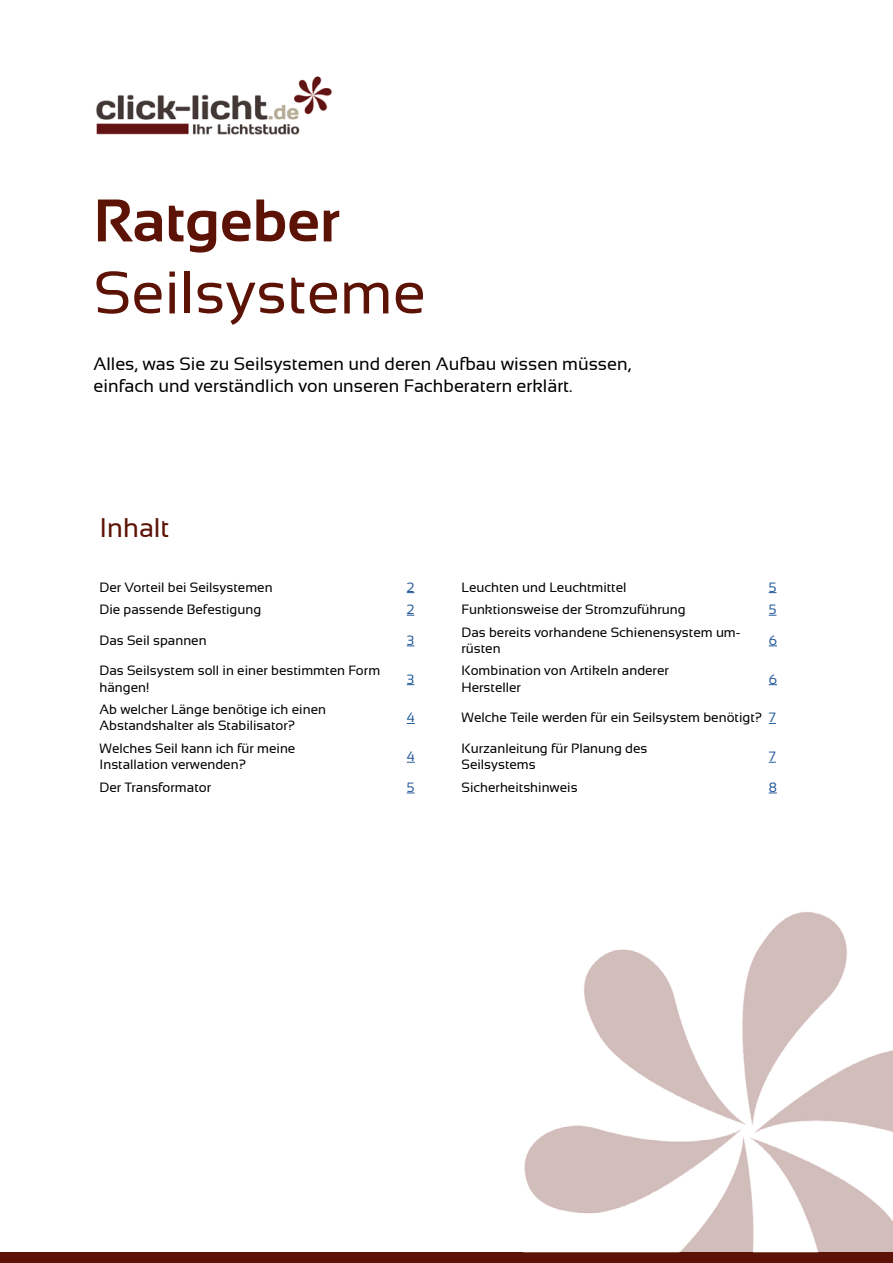
<style>
.page{position:relative;width:893px;height:1263px;background:#fff}
.page>*{position:absolute;margin:0;border:0;box-sizing:border-box;transform-origin:0 0}
.Untertitel{font:60px "Sansation";color:#5d1206}
.Titel{font:700 60px "Sansation";color:#5d1206}
.t1{font:27px "Sansation";color:#5d1206}
.Titelblatt_Erklärsat{font:18px/22.5px "Sansation";color:#000}
.t2{font:13.5px/16.2px "Sansation";color:#000}
.t3{font:13.5px "Sansation";color:#275b9b}
</style>
<div class="page">
<img style="left:96px;top:76px;width:236px;height:59px">
<div style="left:0;top:1252px;width:893px;height:11px;background:#5d1206"></div>
<img style="left:524px;top:912px;width:369px;height:340px">
<p class="Titel" style="left:94px;top:187px;width:248px">Ratgeber</p>
<p class="Untertitel" style="left:94px;top:259px;width:334px">Seilsysteme</p>
<p class="Titelblatt_Erklärsat" style="left:94px;top:352px;width:539px">Alles, was Sie zu Seilsystemen und deren Aufbau wissen müssen, einfach und verständlich von unseren Fachberatern erklärt.</p>
<p class="t1" style="left:100px;top:513px;width:72px">Inhalt</p>
<p class="t2" style="left:100px;top:579px;width:175px">Der Vorteil bei Seilsystemen</p>
<p class="t3" style="left:407px;top:579px;width:9px">2</p>
<p class="t2" style="left:461px;top:579px;width:167px">Leuchten und Leuchtmittel</p>
<p class="t3" style="left:769px;top:579px;width:9px">5</p>
<p class="t2" style="left:100px;top:601px;width:163px">Die passende Befestigung</p>
<p class="t3" style="left:407px;top:602px;width:9px">2</p>
<p class="t2" style="left:461px;top:601px;width:226px">Funktionsweise der Stromzuführung</p>
<p class="t3" style="left:769px;top:602px;width:9px">5</p>
<p class="t2" style="left:100px;top:632px;width:109px">Das Seil spannen</p>
<p class="t3" style="left:407px;top:633px;width:9px">3</p>
<p class="t2" style="left:461px;top:624px;width:280px">Das bereits vorhandene Schienensystem um&shy;rüsten</p>
<p class="t3" style="left:769px;top:633px;width:10px">6</p>
<p class="t2" style="left:100px;top:663px;width:282px">Das Seilsystem soll in einer bestimmten Form hängen!</p>
<p class="t3" style="left:407px;top:671px;width:9px">3</p>
<p class="t2" style="left:461px;top:663px;width:209px">Kombination von Artikeln anderer<br>Hersteller</p>
<p class="t3" style="left:769px;top:671px;width:10px">6</p>
<p class="t2" style="left:100px;top:701px;width:228px">Ab welcher Länge benötige ich einen<br>Abstandshalter als Stabilisator?</p>
<p class="t3" style="left:407px;top:710px;width:10px">4</p>
<p class="t2" style="left:461px;top:710px;width:302px">Welche Teile werden für ein Seilsystem benötigt?</p>
<p class="t3" style="left:769px;top:710px;width:9px">7</p>
<p class="t2" style="left:100px;top:740px;width:197px">Welches Seil kann ich für meine<br>Installation verwenden?</p>
<p class="t3" style="left:407px;top:749px;width:10px">4</p>
<p class="t2" style="left:461px;top:740px;width:187px">Kurzanleitung für Planung des<br>Seilsystems</p>
<p class="t3" style="left:769px;top:749px;width:9px">7</p>
<p class="t2" style="left:100px;top:779px;width:113px">Der Transformator</p>
<p class="t3" style="left:407px;top:780px;width:9px">5</p>
<p class="t2" style="left:461px;top:779px;width:118px">Sicherheitshinweis</p>
<p class="t3" style="left:769px;top:780px;width:10px">8</p>
</div>
